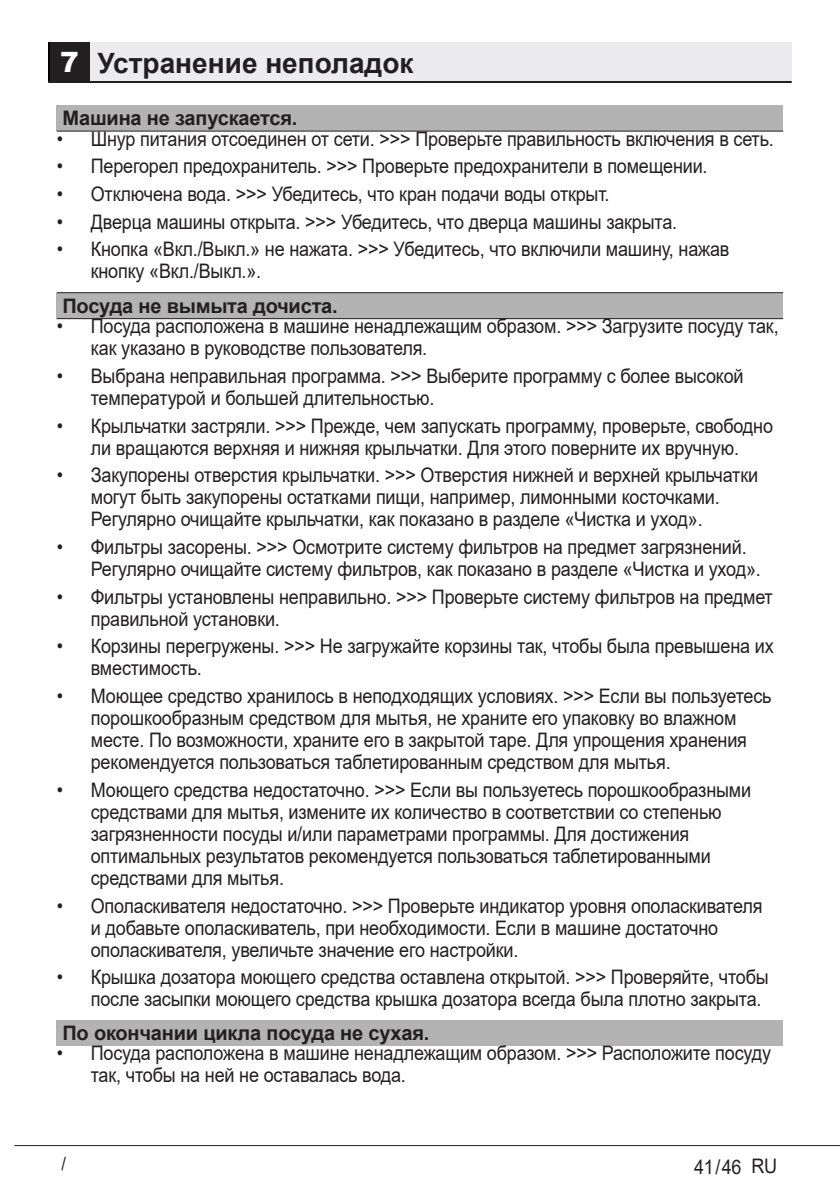
<style>
.page{position:relative;width:840px;height:1191px;background:#fff}
.page>*{position:absolute;margin:0;border:0;box-sizing:border-box;transform-origin:0 0}
.Ana_Baslik{font:700 28px "Arial";color:#231f20}
.t1{font:900 28px "Arial";color:#fff}
.Girintili_Yazi{font:20px/22px "Arial";letter-spacing:-.01em;color:#231f20;scale:.9 1}
.Girintili_Yazi-2{font:700 20px "Arial";letter-spacing:-.01em;color:#231f20}
.t2{font:18px "Arial";color:#231f20;scale:.9 1}
</style>
<div class="page">
<hr style="left:14px;top:1145px;width:825px;height:1px;background:#231f20">
<div style="left:48px;top:43px;width:40px;height:39px;background:#000"></div>
<div style="left:88px;top:43px;width:703px;height:39px;background:#ececee"></div>
<hr style="left:48px;top:81px;width:743px;height:2px;background:#231f20">
<div style="left:50px;top:43px;width:39px;height:39px;background:#231f20"></div>
<div style="left:57px;top:105px;width:725px;height:26px;background:#b3b3b3"></div>
<hr style="left:57px;top:131px;width:725px;height:1px;background:#231f20">
<div style="left:57px;top:293px;width:725px;height:26px;background:#b3b3b3"></div>
<hr style="left:57px;top:292px;width:725px;height:1px;background:#231f20">
<hr style="left:57px;top:318px;width:725px;height:1px;background:#231f20">
<div style="left:57px;top:1020px;width:725px;height:26px;background:#b3b3b3"></div>
<p class="t1" style="left:60px;top:42px;width:20px">7</p>
<p class="Ana_Baslik" style="left:98px;top:43px;width:317px">Устранение неполадок</p>
<p class="Girintili_Yazi-2" style="left:62px;top:104px;width:236px">Машина не запускается.</p>
<p class="Girintili_Yazi" style="left:57px;top:127px;width:797px">• Шнур питания отсоединен от сети. &gt;&gt;&gt; Проверьте правильность включения в сеть.</p>
<p class="Girintili_Yazi" style="left:57px;top:155px;width:724px">• Перегорел предохранитель. &gt;&gt;&gt; Проверьте предохранители в помещении.</p>
<p class="Girintili_Yazi" style="left:57px;top:183px;width:615px">• Отключена вода. &gt;&gt;&gt; Убедитесь, что кран подачи воды открыт.</p>
<p class="Girintili_Yazi" style="left:57px;top:211px;width:690px">• Дверца машины открыта. &gt;&gt;&gt; Убедитесь, что дверца машины закрыта.</p>
<p class="Girintili_Yazi" style="left:91px;top:238px;width:710px;text-indent:-34px">• Кнопка «Вкл./Выкл.» не нажата. &gt;&gt;&gt; Убедитесь, что включили машину, нажав кнопку «Вкл./Выкл.».</p>
<p class="Girintili_Yazi-2" style="left:62px;top:292px;width:277px">Посуда не вымыта дочиста.</p>
<p class="Girintili_Yazi" style="left:91px;top:315px;width:765px;text-indent:-34px">• Посуда расположена в машине ненадлежащим образом. &gt;&gt;&gt; Загрузите посуду так, как указано в руководстве пользователя.</p>
<p class="Girintili_Yazi" style="left:91px;top:365px;width:726px;text-indent:-34px">• Выбрана неправильная программа. &gt;&gt;&gt; Выберите программу с более высокой температурой и большей длительностью.</p>
<p class="Girintili_Yazi" style="left:57px;top:414px;width:797px;text-align:center">• Крыльчатки застряли. &gt;&gt;&gt; Прежде, чем запускать программу, проверьте, свободно ли вращаются верхняя и нижняя крыльчатки. Для этого поверните их вручную.</p>
<p class="Girintili_Yazi" style="left:91px;top:464px;width:742px;text-indent:-34px">• Закупорены отверстия крыльчатки. &gt;&gt;&gt; Отверстия нижней и верхней крыльчатки могут быть закупорены остатками пищи, например, лимонными косточками.<br>Регулярно очищайте крыльчатки, как показано в разделе «Чистка и уход».</p>
<p class="Girintili_Yazi" style="left:91px;top:536px;width:745px;text-indent:-34px">• Фильтры засорены. &gt;&gt;&gt; Осмотрите систему фильтров на предмет загрязнений.<br>Регулярно очищайте систему фильтров, как показано в разделе «Чистка и уход».</p>
<p class="Girintili_Yazi" style="left:91px;top:585px;width:759px;text-indent:-34px">• Фильтры установлены неправильно. &gt;&gt;&gt; Проверьте систему фильтров на предмет правильной установки.</p>
<p class="Girintili_Yazi" style="left:91px;top:635px;width:759px;text-indent:-34px">• Корзины перегружены. &gt;&gt;&gt; Не загружайте корзины так, чтобы была превышена их вместимость.</p>
<p class="Girintili_Yazi" style="left:91px;top:685px;width:757px;text-indent:-34px">• Моющее средство хранилось в неподходящих условиях. &gt;&gt;&gt; Если вы пользуетесь порошкообразным средством для мытья, не храните его упаковку во влажном месте. По возможности, храните его в закрытой таре. Для упрощения хранения рекомендуется пользоваться таблетированным средством для мытья.</p>
<p class="Girintili_Yazi" style="left:91px;top:778px;width:734px;text-indent:-34px">• Моющего средства недостаточно. &gt;&gt;&gt; Если вы пользуетесь порошкообразными средствами для мытья, измените их количество в соответствии со степенью загрязненности посуды и/или параметрами программы. Для достижения оптимальных результатов рекомендуется пользоваться таблетированными средствами для мытья.</p>
<p class="Girintili_Yazi" style="left:91px;top:894px;width:747px;text-indent:-34px">• Ополаскивателя недостаточно. &gt;&gt;&gt; Проверьте индикатор уровня ополаскивателя и добавьте ополаскиватель, при необходимости. Если в машине достаточно ополаскивателя, увеличьте значение его настройки.</p>
<p class="Girintili_Yazi" style="left:91px;top:966px;width:754px;text-indent:-34px">• Крышка дозатора моющего средства оставлена открытой. &gt;&gt;&gt; Проверяйте, чтобы после засыпки моющего средства крышка дозатора всегда была плотно закрыта.</p>
<p class="Girintili_Yazi-2" style="left:62px;top:1019px;width:368px">По окончании цикла посуда не сухая.</p>
<p class="Girintili_Yazi" style="left:91px;top:1042px;width:757px;text-indent:-34px">• Посуда расположена в машине ненадлежащим образом. &gt;&gt;&gt; Расположите посуду так, чтобы на ней не оставалась вода.</p>
<p class="t2" style="left:61px;top:1151px;width:7px">/</p>
<p class="Girintili_Yazi" style="left:693px;top:1155px;width:94px">41 / 46 RU</p>
</div>
